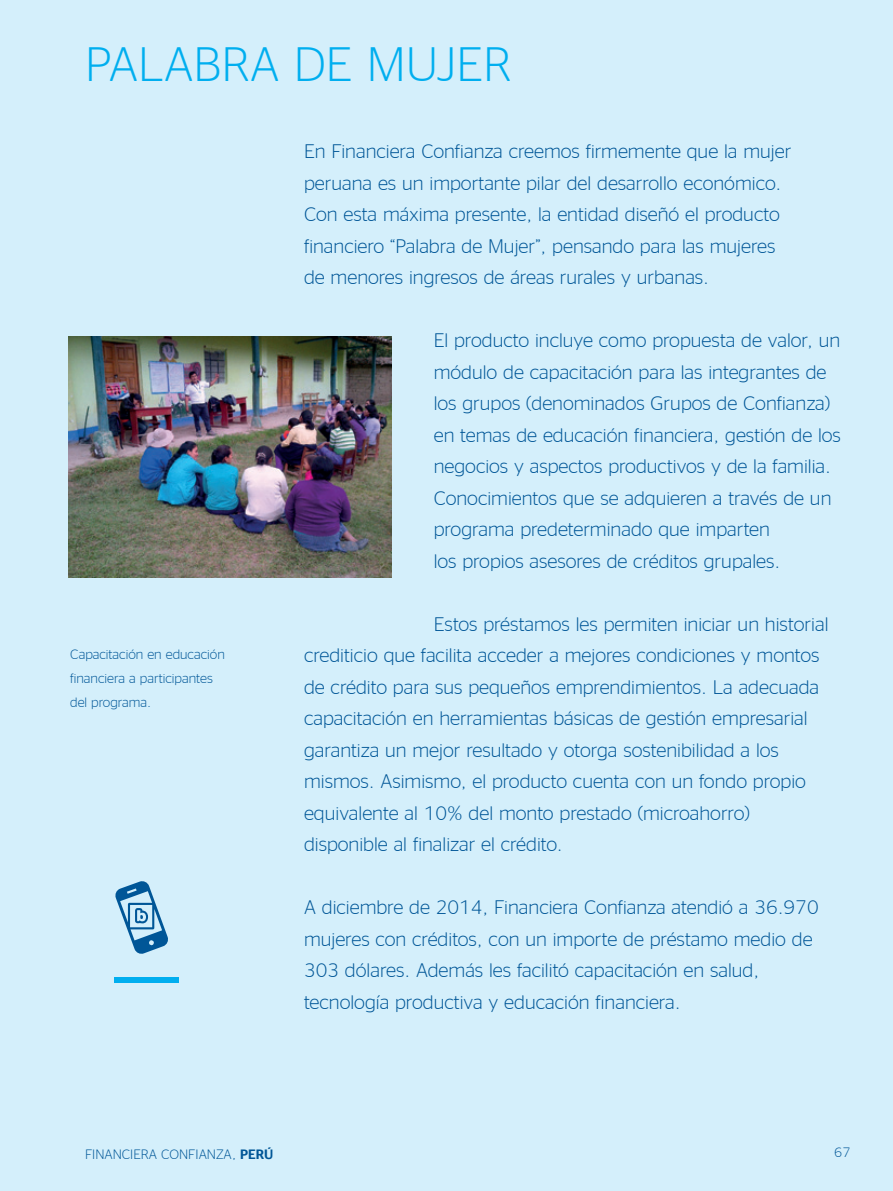
<style>
.page{position:relative;width:893px;height:1191px;background:#d4effb}
.page>*{position:absolute;margin:0;border:0;box-sizing:border-box;transform-origin:0 0}
.t1{font:300 48px "BBVA Office";color:#00aeef}
.t2{font:300 19.5px/31.5px "BBVA Office";color:#005697}
.t3{font:300 13.5px/24px "BBVA Office";color:#005697}
.s1{font-style:inherit}
</style>
<div class="page">
<svg style="left:115px;top:881px;width:53px;height:73px"></svg>
<div style="left:115px;top:977px;width:64px;height:6px;background:#00aeef"></div>
<img style="left:68px;top:337px;width:323px;height:240px">
<h1 class="t1" style="left:85px;top:38px;width:311px">PALABRA DE MUJER</h1>
<p class="t2" style="left:304px;top:135px;width:489px">En Financiera Confianza creemos firmemente que la mujer peruana es un importante pilar del desarrollo económico.<br>Con esta máxima presente, la entidad diseñó el producto financiero “Palabra de Mujer”, pensando para las mujeres de menores ingresos de áreas rurales y urbanas.</p>
<p class="t3" style="left:70px;top:642px;width:156px">Capacitación en educación financiera a participantes del programa.</p>
<p class="t2" style="left:434px;top:324px;width:409px">El producto incluye como propuesta de valor, un módulo de capacitación para las integrantes de los grupos (denominados Grupos de Confianza) en temas de educación financiera, gestión de los negocios y aspectos productivos y de la familia.<br>Conocimientos que se adquieren a través de un programa predeterminado que imparten<br>los propios asesores de créditos grupales.</p>
<p class="t2" style="left:304px;top:608px;width:526px;text-indent:130px">Estos préstamos les permiten iniciar un historial crediticio que facilita acceder a mejores condiciones y montos de crédito para sus pequeños emprendimientos. La adecuada capacitación en herramientas básicas de gestión empresarial garantiza un mejor resultado y otorga sostenibilidad a los mismos. Asimismo, el producto cuenta con un fondo propio equivalente al 10% del monto prestado (microahorro) disponible al finalizar el crédito.</p>
<p class="t2" style="left:304px;top:891px;width:516px">A diciembre de 2014, Financiera Confianza atendió a 36.970 mujeres con créditos, con un importe de préstamo medio de 303 dólares. Además les facilitó capacitación en salud, tecnología productiva y educación financiera.</p>
<p class="t3" style="left:85px;top:1142px;width:190px">financiera confianza, <span class="s1">perú</span></p>
<p class="t3" style="left:834px;top:1140px;width:18px">67</p>
</div>
